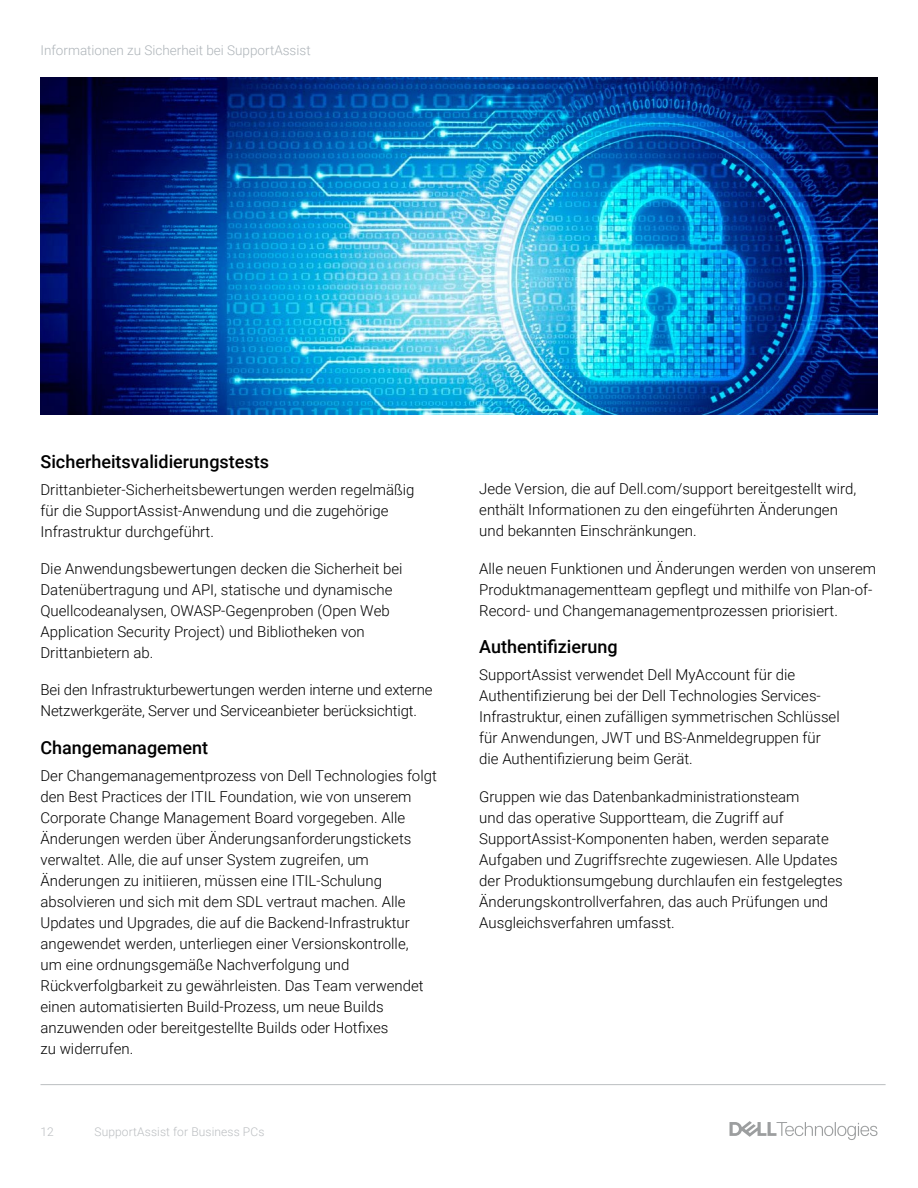
<style>
.page{position:relative;width:918px;height:1188px;background:#fff}
.page>*{position:absolute;margin:0;border:0;box-sizing:border-box;transform-origin:0 0}
.t1{font:500 18px "Roboto";color:#000}
.t2{font:300 15px/21px "Roboto";color:#000}
.t3{font:300 13.5px "Roboto";color:#aeb4b9}
.t4{font:300 12px "Roboto";letter-spacing:.01em;color:#bbbec1}
</style>
<div class="page">
<hr style="left:40px;top:1084px;width:846px;height:1px;background:#bbbec1">
<svg style="left:730px;top:1121px;width:148px;height:19px"></svg>
<img style="left:40px;top:77px;width:838px;height:338px">
<p class="t3" style="left:40px;top:40px;width:272px">Informationen zu Sicherheit bei SupportAssist</p>
<p class="t1" style="left:40px;top:449px;width:230px">Sicherheitsvalidierungstests</p>
<p class="t2" style="left:40px;top:478px;width:376px">Drittanbieter-Sicherheitsbewertungen werden regelmäßig für die SupportAssist-Anwendung und die zugehörige<br>Infrastruktur durchgeführt.</p>
<p class="t2" style="left:40px;top:558px;width:364px">Die Anwendungsbewertungen decken die Sicherheit bei Datenübertragung und API, statische und dynamische Quellcodeanalysen, OWASP-Gegenproben (Open Web Application Security Project) und Bibliotheken von Drittanbietern ab.</p>
<p class="t2" style="left:40px;top:679px;width:394px">Bei den Infrastrukturbewertungen werden interne und externe<br>Netzwerkgeräte, Server und Serviceanbieter berücksichtigt.</p>
<p class="t1" style="left:40px;top:735px;width:169px">Changemanagement</p>
<p class="t2" style="left:40px;top:765px;width:398px">Der Changemanagementprozess von Dell Technologies folgt den Best Practices der ITIL Foundation, wie von unserem Corporate Change Management Board vorgegeben. Alle Änderungen werden über Änderungsanforderungstickets verwaltet. Alle, die auf unser System zugreifen, um Änderungen zu initiieren, müssen eine ITIL-Schulung absolvieren und sich mit dem SDL vertraut machen. Alle Updates und Upgrades, die auf die Backend-Infrastruktur angewendet werden, unterliegen einer Versionskontrolle,<br>um eine ordnungsgemäße Nachverfolgung und Rückverfolgbarkeit zu gewährleisten. Das Team verwendet einen automatisierten Build-Prozess, um neue Builds anzuwenden oder bereitgestellte Builds oder Hotfixes<br>zu widerrufen.</p>
<p class="t4" style="left:40px;top:1123px;width:15px">12</p>
<p class="t4" style="left:94px;top:1123px;width:171px">SupportAssist for Business PCs</p>
<p class="t2" style="left:479px;top:478px;width:379px">Jede Version, die auf Dell.com/support bereitgestellt wird, enthält Informationen zu den eingeführten Änderungen und bekannten Einschränkungen.</p>
<p class="t2" style="left:479px;top:557px;width:398px">Alle neuen Funktionen und Änderungen werden von unserem<br>Produktmanagementteam gepflegt und mithilfe von Plan-of-<br>Record- und Changemanagementprozessen priorisiert.</p>
<p class="t1" style="left:479px;top:634px;width:140px">Authentifizierung</p>
<p class="t2" style="left:479px;top:664px;width:362px">SupportAssist verwendet Dell MyAccount für die Authentifizierung bei der Dell Technologies Services-Infrastruktur, einen zufälligen symmetrischen Schlüssel für Anwendungen, JWT und BS-Anmeldegruppen für die Authentifizierung beim Gerät.</p>
<p class="t2" style="left:479px;top:785px;width:365px">Gruppen wie das Datenbankadministrationsteam<br>und das operative Supportteam, die Zugriff auf SupportAssist-Komponenten haben, werden separate Aufgaben und Zugriffsrechte zugewiesen. Alle Updates der Produktionsumgebung durchlaufen ein festgelegtes Änderungskontrollverfahren, das auch Prüfungen und Ausgleichsverfahren umfasst.</p>
</div>
